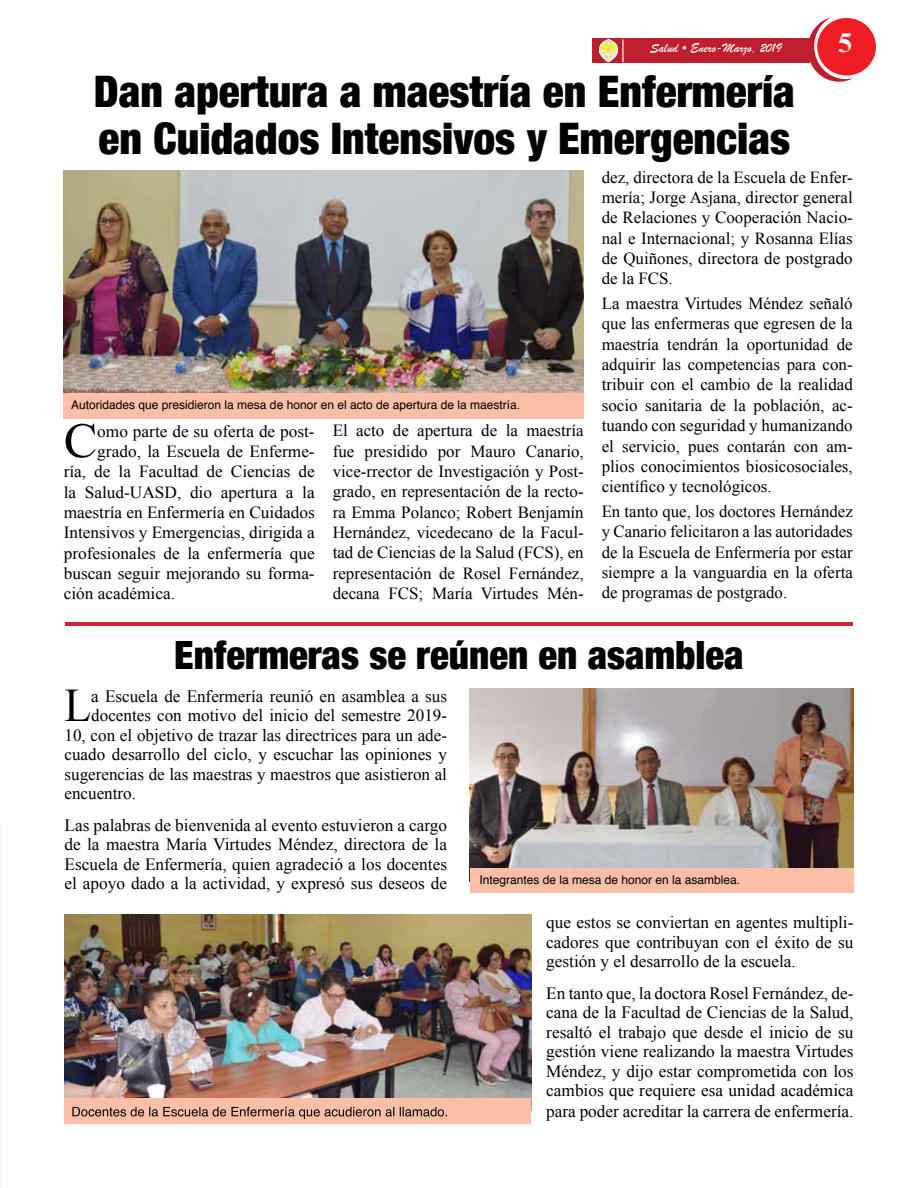
<style>
.page{position:relative;width:918px;height:1188px;background:#fff}
.page>*{position:absolute;margin:0;border:0;box-sizing:border-box;transform-origin:0 0}
.t1{font:49.35px "Times New Roman";color:#000}
.t2{font:46.65px "Times New Roman";color:#000;scale:.94 1}
.t3{font:900 condensed 43.5px/46.5px "Helvetica Neue";color:#000}
.t4{font:900 condensed 39px "Helvetica Neue";color:#000}
.t5{font:700 27px "Times New Roman SF";color:#fff}
.t6{font:17.25px/19.6px "Times New Roman";color:#000;text-align:justify}
.t7{font:16.95px/20.4px "Times New Roman";color:#000;text-align:justify}
.t8{font:13.5px "Brush Script";color:#fff}
.t9{font:12px "Helvetica";color:#000}
</style>
<div class="page">
<svg style="left:808px;top:17px;width:45px;height:65px"></svg>
<div style="left:817px;top:18px;width:59px;height:58px;background:#ed1d24;border-radius:50%"></div>
<div style="left:592px;top:39px;width:218px;height:24px;background:#be1e2d"></div>
<hr style="left:622px;top:39px;width:2px;height:23px;background:#fff">
<svg style="left:599px;top:38px;width:21px;height:25px"></svg>
<img style="left:600px;top:40px;width:17px;height:22px">
<img style="left:64px;top:171px;width:520px;height:222px">
<div style="left:64px;top:393px;width:520px;height:25px;background:#fbbea7"></div>
<img style="left:470px;top:689px;width:384px;height:179px">
<div style="left:470px;top:868px;width:384px;height:24px;background:#fbbea7"></div>
<img style="left:64px;top:914px;width:467px;height:184px">
<div style="left:64px;top:1098px;width:467px;height:26px;background:#fbbea7"></div>
<svg style="left:72px;top:1107px;width:375px;height:12px"></svg>
<hr style="left:65px;top:622px;width:788px;height:4px;background:#d2232a">
<p class="t8" style="left:650px;top:39px;width:133px">Salud • Enero-Marzo, 2019</p>
<h3 class="t5" style="left:839px;top:27px;width:15px">5</h3>
<h3 class="t3" style="left:94px;top:66px;width:703px">Dan apertura a maestría en Enfermería en Cuidados Intensivos y Emergencias</h3>
<p class="t9" style="left:71px;top:396px;width:450px">Autoridades que presidieron la mesa de honor en el acto de apertura de la maestría.</p>
<h1 class="t1" style="left:64px;top:407px;width:35px">C</h1>
<p class="t7" style="left:97px;top:421px;width:219px">omo parte de su oferta de post-</p>
<p class="t7" style="left:97px;top:441px;width:219px">grado, la Escuela de Enferme-</p>
<p class="t7" style="left:64px;top:461px;width:253px">ría, de la Facultad de Ciencias de</p>
<p class="t7" style="left:64px;top:482px;width:253px">la Salud-UASD, dio apertura a la</p>
<p class="t7" style="left:64px;top:502px;width:253px">maestría en Enfermería en Cuidados</p>
<p class="t7" style="left:64px;top:522px;width:253px">Intensivos y Emergencias, dirigida a</p>
<p class="t7" style="left:64px;top:543px;width:253px">profesionales de la enfermería que</p>
<p class="t7" style="left:64px;top:563px;width:252px">buscan seguir mejorando su forma-</p>
<p class="t7" style="left:64px;top:583px;width:113px">ción académica.</p>
<p class="t7" style="left:333px;top:420px;width:253px">El acto de apertura de la maestría fue presidido por Mauro Canario, vice-rrector de Investigación y Post&shy;grado, en representación de la recto&shy;ra Emma Polanco; Robert Benjamín Hernández, vicedecano de la Facul&shy;tad de Ciencias de la Salud (FCS), en representación de Rosel Fernández, decana FCS; María Virtudes Mén-</p>
<p class="t7" style="left:602px;top:166px;width:253px">dez, directora de la Escuela de Enfer&shy;mería; Jorge Asjana, director general de Relaciones y Cooperación Nacio&shy;nal e Internacional; y Rosanna Elías de Quiñones, directora de postgrado de la FCS.</p>
<p class="t7" style="left:602px;top:293px;width:253px">La maestra Virtudes Méndez señaló que las enfermeras que egresen de la maestría tendrán la oportunidad de adquirir las competencias para con&shy;tribuir con el cambio de la realidad socio sanitaria de la población, ac&shy;tuando con seguridad y humanizando el servicio, pues contarán con am&shy;plios conocimientos biosicosociales, científico y tecnológicos.</p>
<p class="t7" style="left:602px;top:501px;width:253px">En tanto que, los doctores Hernández y Canario felicitaron a las autoridades de la Escuela de Enfermería por estar siempre a la vanguardia en la oferta de programas de postgrado.</p>
<h3 class="t4" style="left:174px;top:623px;width:571px">Enfermeras se reúnen en asamblea</h3>
<h2 class="t2" style="left:64px;top:674px;width:30px">L</h2>
<p class="t6" style="left:91px;top:686px;width:357px">a Escuela de Enfermería reunió en asamblea a sus</p>
<p class="t6" style="left:91px;top:706px;width:357px">docentes con motivo del inicio del semestre 2019-</p>
<p class="t6" style="left:65px;top:725px;width:384px">10, con el objetivo de trazar las directrices para un ade-</p>
<p class="t6" style="left:64px;top:745px;width:384px">cuado desarrollo del ciclo, y escuchar las opiniones y</p>
<p class="t6" style="left:64px;top:764px;width:384px">sugerencias de las maestras y maestros que asistieron al</p>
<p class="t6" style="left:64px;top:784px;width:73px">encuentro.</p>
<p class="t6" style="left:64px;top:815px;width:384px">Las palabras de bienvenida al evento estuvieron a cargo de la maestra María Virtudes Méndez, directora de la Escuela de Enfermería, quien agradeció a los docentes el apoyo dado a la actividad, y expresó sus deseos de</p>
<p class="t9" style="left:479px;top:870px;width:262px">Integrantes de la mesa de honor en la asamblea.</p>
<p class="t6" style="left:546px;top:913px;width:309px">que estos se conviertan en agentes multipli&shy;cadores que contribuyan con el éxito de su gestión y el desarrollo de la escuela.</p>
<p class="t6" style="left:546px;top:983px;width:309px">En tanto que, la doctora Rosel Fernández, de&shy;cana de la Facultad de Ciencias de la Salud, resaltó el trabajo que desde el inicio de su gestión viene realizando la maestra Virtudes Méndez, y dijo estar comprometida con los cambios que requiere esa unidad académica para poder acreditar la carrera de enfermería.</p>
</div>
